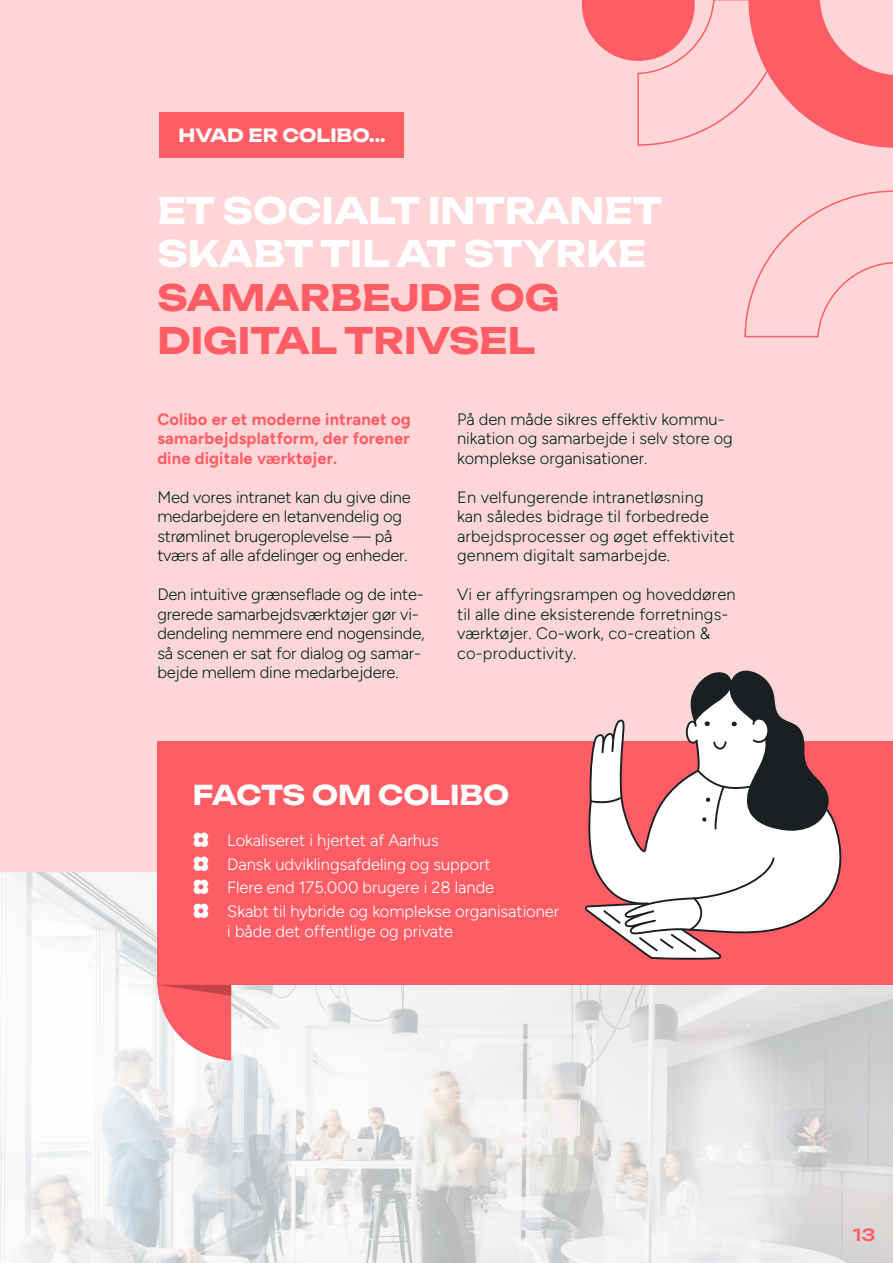
<style>
.page{position:relative;width:893px;height:1263px;background:#fff}
.page>*{position:absolute;margin:0;border:0;box-sizing:border-box;transform-origin:0 0}
.t1{font:700 36px/43.5px "Unbounded";color:#fff}
.t2{font:700 36px/43.5px "Unbounded";color:#ff5d65}
.t3{font:700 27px "Unbounded";color:#fff}
.t4{font:700 18px "Unbounded";color:#fff}
.t5{font:300 16.5px/19.5px "Figtree";color:#00261f}
.t6{font:300 16.5px/23.7px "Figtree";color:#fff}
.t7{font:700 16.5px/19.5px "Figtree";letter-spacing:.01em;color:#ff5d65;text-align:justify}
.t8{font:500 16.5px "Unbounded";color:#ff5d65}
</style>
<div class="page">
<img style="left:0;top:872px;width:893px;height:391px">
<div style="left:0;top:0;width:893px;height:872px;background:#ffd6d7"></div>
<div style="left:159px;top:113px;width:245px;height:45px;background:#ff5d65"></div>
<div style="left:157px;top:741px;width:736px;height:244px;background:#ff5d65"></div>
<svg style="left:744px;top:190px;width:149px;height:148px"></svg>
<svg style="left:582px;top:0;width:311px;height:148px"></svg>
<svg style="left:157px;top:985px;width:74px;height:75px"></svg>
<svg style="left:585px;top:670px;width:257px;height:290px"></svg>
<p class="t4" style="left:179px;top:120px;width:197px">HVAD ER COLIBO...</p>
<h1 class="t1" style="left:157px;top:186px;width:506px">ET SOCIALT INTRANET<br>SKABT TIL AT STYRKE</h1>
<h1 class="t2" style="left:157px;top:273px;width:404px">SAMARBEJDE OG<br>DIGITAL TRIVSEL</h1>
<p class="t7" style="left:157px;top:409px;width:255px">Colibo er et moderne intranet og samarbejdsplatform, der forener dine digitale værktøjer.</p>
<p class="t5" style="left:157px;top:487px;width:255px">Med vores intranet kan du give dine medarbejdere en letanvendelig og strømlinet brugeroplevelse — på tværs af alle afdelinger og enheder.</p>
<p class="t5" style="left:157px;top:585px;width:269px">Den intuitive grænseflade og de inte&shy;grerede samarbejdsværktøjer gør vi&shy;dendeling nemmere end nogensinde, så scenen er sat for dialog og samar&shy;bejde mellem dine medarbejdere.</p>
<p class="t5" style="left:457px;top:409px;width:277px">På den måde sikres effektiv kommu&shy;nikation og samarbejde i selv store og komplekse organisationer.</p>
<p class="t5" style="left:457px;top:487px;width:279px">En velfungerende intranetløsning<br>kan således bidrage til forbedrede arbejdsprocesser og øget effektivitet gennem digitalt samarbejde.</p>
<p class="t5" style="left:457px;top:585px;width:280px">Vi er affyringsrampen og hoveddøren til alle dine eksisterende forretnings&shy;værktøjer. Co-work, co-creation &amp; co-productivity.</p>
<h2 class="t3" style="left:193px;top:772px;width:318px">FACTS OM COLIBO</h2>
<p class="t6" style="left:193px;top:828px;width:368px">✿ Lokaliseret i hjertet af Aarhus<br>✿ Dansk udviklingsafdeling og support<br>✿ Flere end 175.000 brugere i 28 lande<br>✿ Skabt til hybride og komplekse organisationer</p>
<p class="t6" style="left:227px;top:919px;width:227px">i både det offentlige og private</p>
<p class="t8" style="left:853px;top:1221px;width:24px">13</p>
</div>
